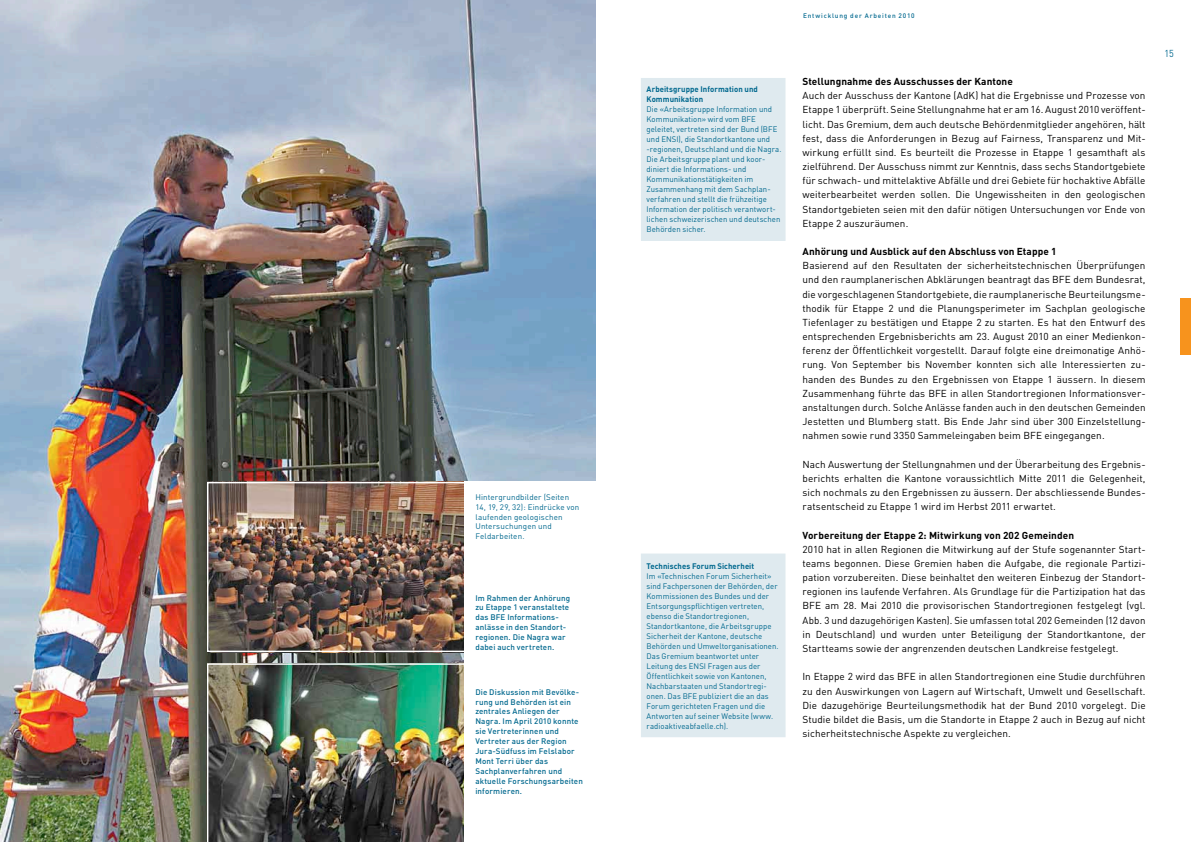
<style>
.page{position:relative;width:1191px;height:842px;background:#fff}
.page>*{position:absolute;margin:0;border:0;box-sizing:border-box;transform-origin:0 0}
.t1{font:10px/14.2px "FFDIN";letter-spacing:.005em;color:#000}
.t2{font:700 10px "FFDIN";letter-spacing:.01em;color:#000}
.t3{font:10px "FFDIN";color:#00688e;scale:.9 1}
.t4{font:8px/10px "FFDIN";letter-spacing:.005em;color:#00688e}
.t5{font:500 8px/9.9px "FFDIN";letter-spacing:.015em;color:#00688e}
.t6{font:700 8px/10px "FFDIN";letter-spacing:.005em;color:#00688e}
.t7{font:500 6.5px "FFDIN";letter-spacing:.125em;color:#00688e}
</style>
<div class="page">
<img style="left:0;top:0;width:595px;height:842px">
<img style="left:209px;top:484px;width:254px;height:166px">
<div style="left:207px;top:482px;width:260px;height:170px;border:1px solid #fff"></div>
<img style="left:207px;top:663px;width:256px;height:179px">
<div style="left:463px;top:482px;width:132px;height:360px;background:#fff"></div>
<div style="left:641px;top:78px;width:144px;height:163px;background:#dfeaef"></div>
<div style="left:641px;top:553px;width:144px;height:184px;background:#dfeaef"></div>
<div style="left:1179px;top:298px;width:12px;height:56px;background:#f7931d"></div>
<p class="t4" style="left:475px;top:492px;width:105px">Hintergrundbilder (Seiten<br>14, 19, 29, 32): Eindrücke von laufenden geologischen<br>Untersuchungen und<br>Feldarbeiten.</p>
<p class="t5" style="left:475px;top:592px;width:96px">Im Rahmen der Anhörung zu Etappe 1 veranstaltete das BFE Informations&shy;anlässe in den Standort&shy;regionen. Die Nagra war dabei auch vertreten.</p>
<p class="t5" style="left:475px;top:686px;width:109px">Die Diskussion mit Bevölke&shy;rung und Behörden ist ein zentrales Anliegen der<br>Nagra. Im April 2010 konnte sie Vertreterinnen und<br>Vertreter aus der Region<br>Jura-Südfuss im Felslabor<br>Mont Terri über das<br>Sachplanverfahren und aktuelle Forschungsarbeiten informieren.</p>
<p class="t6" style="left:646px;top:84px;width:113px">Arbeitsgruppe Information und<br>Kommunikation</p>
<p class="t4" style="left:646px;top:104px;width:136px">Die «Arbeitsgruppe Information und Kommunikation» wird vom BFE geleitet, vertreten sind der Bund (BFE und ENSI), die Standortkantone und -regionen, Deutschland und die Nagra.<br>Die Arbeitsgruppe plant und koor&shy;diniert die Informations- und Kommunikationstätigkeiten im Zusammenhang mit dem Sachplan&shy;verfahren und stellt die frühzeitige Information der politisch verantwort&shy;lichen schweizerischen und deutschen Behörden sicher.</p>
<p class="t6" style="left:646px;top:560px;width:109px">Technisches Forum Sicherheit</p>
<p class="t4" style="left:646px;top:570px;width:134px">Im «Technischen Forum Sicherheit» sind Fachpersonen der Behörden, der Kommissionen des Bundes und der Entsorgungspflichtigen vertreten, ebenso die Standortregionen, Standortkantone, die Arbeitsgruppe Sicherheit der Kantone, deutsche Behörden und Umweltorganisationen.<br>Das Gremium beantwortet unter Leitung des ENSI Fragen aus der Öffentlichkeit sowie von Kantonen, Nachbarstaaten und Standortregi&shy;onen. Das BFE publiziert die an das Forum gerichteten Fragen und die Antworten auf seiner Website (www. radioaktiveabfaelle.ch).</p>
<p class="t7" style="left:803px;top:11px;width:113px">Entwicklung der Arbeiten 2010</p>
<p class="t2" style="left:802px;top:75px;width:212px">Stellungnahme des Ausschusses der Kantone</p>
<p class="t1" style="left:802px;top:88px;width:344px">Auch der Ausschuss der Kantone (AdK) hat die Ergebnisse und Prozesse von Etappe 1 überprüft. Seine Stellungnahme hat er am 16. August 2010 veröffent&shy;licht. Das Gremium, dem auch deutsche Behördenmitglieder angehören, hält fest, dass die Anforderungen in Bezug auf Fairness, Transparenz und Mit&shy;wirkung erfüllt sind. Es beurteilt die Prozesse in Etappe 1 gesamthaft als zielführend. Der Ausschuss nimmt zur Kenntnis, dass sechs Standortgebiete für schwach- und mittelaktive Abfälle und drei Gebiete für hochaktive Abfälle weiterbearbeitet werden sollen. Die Ungewissheiten in den geologischen Standortgebieten seien mit den dafür nötigen Untersuchungen vor Ende von Etappe 2 auszuräumen.</p>
<p class="t2" style="left:802px;top:245px;width:256px">Anhörung und Ausblick auf den Abschluss von Etappe 1</p>
<p class="t1" style="left:802px;top:258px;width:344px">Basierend auf den Resultaten der sicherheitstechnischen Überprüfungen und den raumplanerischen Abklärungen beantragt das BFE dem Bundesrat, die vorgeschlagenen Standortgebiete, die raumplanerische Beurteilungsme&shy;thodik für Etappe 2 und die Planungsperimeter im Sachplan geologische Tiefenlager zu bestätigen und Etappe 2 zu starten. Es hat den Entwurf des entsprechenden Ergebnisberichts am 23. August 2010 an einer Medienkon&shy;ferenz der Öffentlichkeit vorgestellt. Darauf folgte eine dreimonatige Anhö&shy;rung. Von September bis November konnten sich alle Interessierten zu&shy;handen des Bundes zu den Ergebnissen von Etappe 1 äussern. In diesem Zusammenhang führte das BFE in allen Standortregionen Informationsver&shy;anstaltungen durch. Solche Anlässe fanden auch in den deutschen Gemeinden Jestetten und Blumberg statt. Bis Ende Jahr sind über 300 Einzelstellung&shy;nahmen sowie rund 3350 Sammeleingaben beim BFE eingegangen.</p>
<p class="t1" style="left:802px;top:457px;width:344px;text-align:justify">Nach Auswertung der Stellungnahmen und der Überarbeitung des Ergebnis&shy;berichts erhalten die Kantone voraussichtlich Mitte 2011 die Gelegenheit, sich nochmals zu den Ergebnissen zu äussern. Der abschliessende Bundes&shy;ratsentscheid zu Etappe 1 wird im Herbst 2011 erwartet.</p>
<p class="t2" style="left:802px;top:528px;width:273px">Vorbereitung der Etappe 2: Mitwirkung von 202 Gemeinden</p>
<p class="t1" style="left:802px;top:542px;width:344px">2010 hat in allen Regionen die Mitwirkung auf der Stufe sogenannter Start&shy;teams begonnen. Diese Gremien haben die Aufgabe, die regionale Partizi&shy;pation vorzubereiten. Diese beinhaltet den weiteren Einbezug der Standort&shy;regionen ins laufende Verfahren. Als Grundlage für die Partizipation hat das BFE am 28. Mai 2010 die provisorischen Standortregionen festgelegt (vgl.<br>Abb. 3 und dazugehörigen Kasten). Sie umfassen total 202 Gemeinden (12 davon in Deutschland) und wurden unter Beteiligung der Standortkantone, der Startteams sowie der angrenzenden deutschen Landkreise festgelegt.</p>
<p class="t1" style="left:802px;top:669px;width:344px;text-align:justify">In Etappe 2 wird das BFE in allen Standortregionen eine Studie durchführen zu den Auswirkungen von Lagern auf Wirtschaft, Umwelt und Gesellschaft.<br>Die dazugehörige Beurteilungsmethodik hat der Bund 2010 vorgelegt. Die Studie bildet die Basis, um die Standorte in Etappe 2 auch in Bezug auf nicht sicherheitstechnische Aspekte zu vergleichen.</p>
<p class="t3" style="left:1164px;top:47px;width:12px">15</p>
</div>
